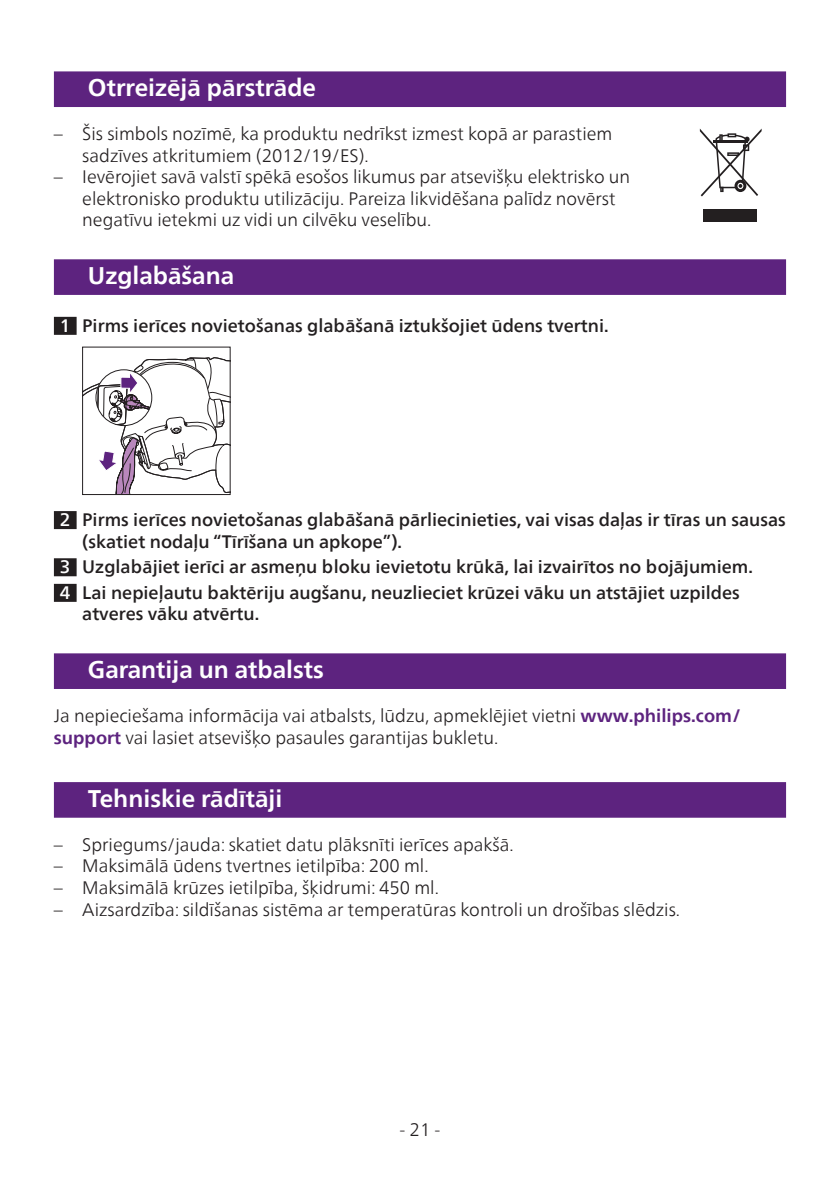
<style>
.page{position:relative;width:840px;height:1191px;background:#fff}
.page>*{position:absolute;margin:0;border:0;box-sizing:border-box;transform-origin:0 0}
.heading1{font:700 24px "Neue Frutiger World";color:#fff}
.chapter-paragraph{font:300 18px/21.6px "Neue Frutiger World";color:#231f20}
.actionlist-item-para{font:500 18px/21.6px "Neue Frutiger World";color:#231f20}
.s1{color:#fff}
.s2{font-weight:700;color:#5d237f}
</style>
<div class="page">
<div style="left:54px;top:71px;width:731px;height:36px;background:#5d237f"></div>
<div style="left:54px;top:259px;width:731px;height:36px;background:#5d237f"></div>
<div style="left:54px;top:317px;width:23px;height:18px;background:#231f20"></div>
<div style="left:54px;top:511px;width:23px;height:18px;background:#231f20"></div>
<div style="left:54px;top:558px;width:23px;height:18px;background:#231f20"></div>
<div style="left:54px;top:584px;width:23px;height:18px;background:#231f20"></div>
<div style="left:54px;top:653px;width:731px;height:36px;background:#5d237f"></div>
<div style="left:54px;top:782px;width:731px;height:35px;background:#5d237f"></div>
<svg style="left:84px;top:357px;width:144px;height:136px"></svg>
<div style="left:95px;top:369px;width:57px;height:57px;border:1px solid #231f20;border-radius:50%"></div>
<div style="left:82px;top:347px;width:148px;height:148px;border:1px solid #231f20"></div>
<div style="left:703px;top:209px;width:53px;height:13px;background:#231f20"></div>
<svg style="left:699px;top:129px;width:62px;height:67px"></svg>
<p class="heading1" style="left:88px;top:67px;width:229px">Otrreizējā pārstrāde</p>
<p class="chapter-paragraph" style="left:82px;top:123px;width:531px;text-indent:-28px">– Šis simbols nozīmē, ka produktu nedrīkst izmest kopā ar parastiem sadzīves atkritumiem (2012/19/ES).</p>
<p class="chapter-paragraph" style="left:82px;top:166px;width:549px;text-indent:-28px">– Ievērojiet savā valstī spēkā esošos likumus par atsevišķu elektrisko un elektronisko produktu utilizāciju. Pareiza likvidēšana palīdz novērst negatīvu ietekmi uz vidi un cilvēku veselību.</p>
<p class="heading1" style="left:88px;top:255px;width:147px">Uzglabāšana</p>
<p class="actionlist-item-para" style="left:60px;top:315px;width:550px"><span class="s1">1</span> Pirms ierīces novietošanas glabāšanā iztukšojiet ūdens tvertni.</p>
<p class="actionlist-item-para" style="left:82px;top:509px;width:704px;text-indent:-22px"><span class="s1">2</span> Pirms ierīces novietošanas glabāšanā pārliecinieties, vai visas daļas ir tīras un sausas (skatiet nodaļu “Tīrīšana un apkope”).</p>
<p class="actionlist-item-para" style="left:60px;top:556px;width:694px"><span class="s1">3</span> Uzglabājiet ierīci ar asmeņu bloku ievietotu krūkā, lai izvairītos no bojājumiem.</p>
<p class="actionlist-item-para" style="left:82px;top:582px;width:658px;text-indent:-22px"><span class="s1">4</span> Lai nepieļautu baktēriju augšanu, neuzlieciet krūzei vāku un atstājiet uzpildes atveres vāku atvērtu.</p>
<p class="heading1" style="left:88px;top:649px;width:237px">Garantija un atbalsts</p>
<p class="chapter-paragraph" style="left:54px;top:705px;width:688px">Ja nepieciešama informācija vai atbalsts, lūdzu, apmeklējiet vietni <span class="s2">www.philips.com/ support</span> vai lasiet atsevišķo pasaules garantijas bukletu.</p>
<p class="heading1" style="left:88px;top:777px;width:196px">Tehniskie rādītāji</p>
<p class="chapter-paragraph" style="left:54px;top:833px;width:458px">– Spriegums/jauda: skatiet datu plāksnīti ierīces apakšā.</p>
<p class="chapter-paragraph" style="left:54px;top:855px;width:373px">– Maksimālā ūdens tvertnes ietilpība: 200 ml.</p>
<p class="chapter-paragraph" style="left:54px;top:877px;width:383px">– Maksimālā krūzes ietilpība, šķidrumi: 450 ml.</p>
<p class="chapter-paragraph" style="left:54px;top:898px;width:624px">– Aizsardzība: sildīšanas sistēma ar temperatūras kontroli un drošības slēdzis.</p>
<p class="chapter-paragraph" style="left:399px;top:1119px;width:42px">- 21 -</p>
</div>
